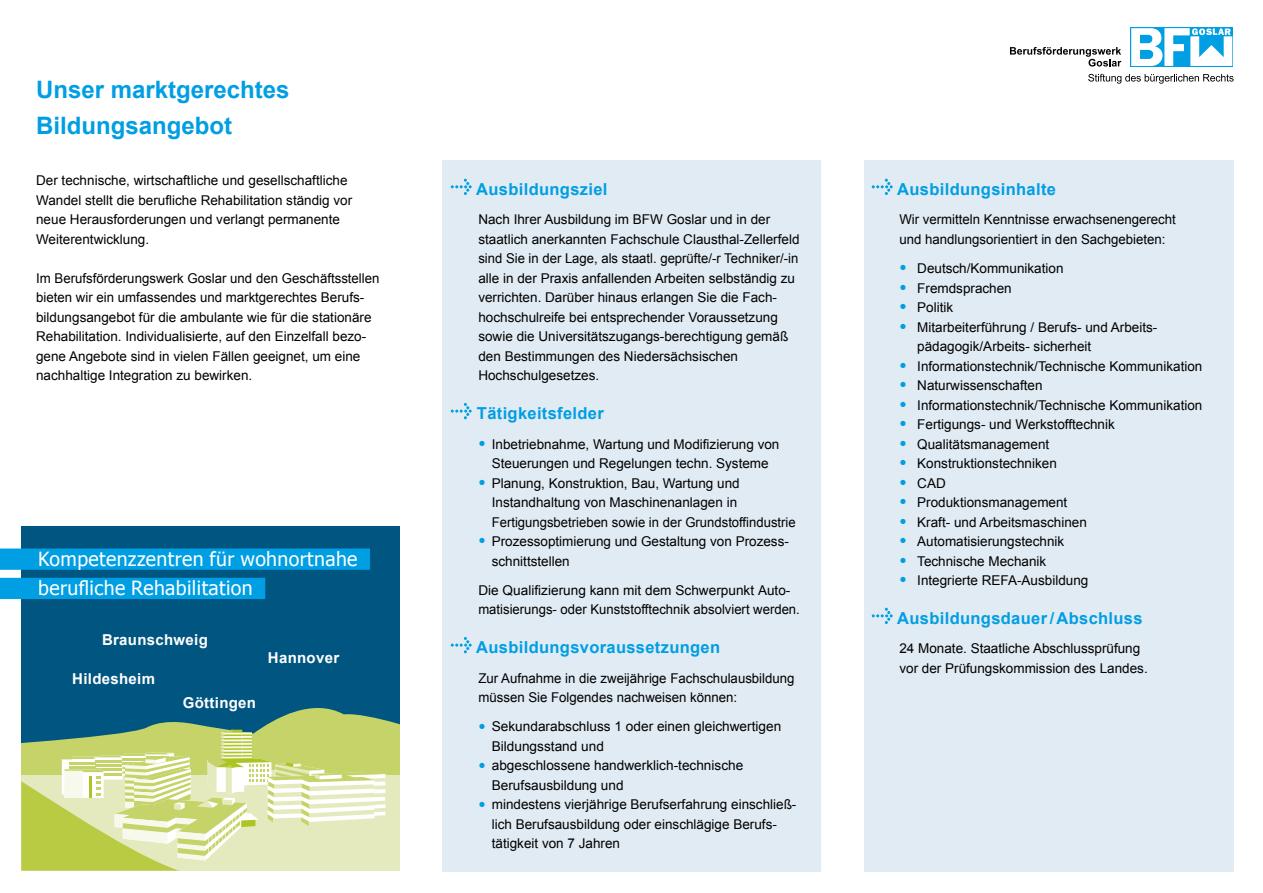
<style>
.page{position:relative;width:1263px;height:893px;background:#fff}
.page>*{position:absolute;margin:0;border:0;box-sizing:border-box;transform-origin:0 0}
.t1{font:700 24px/36.8px "Arial";color:#009ee3}
.t2{font:19.5px/29.2px "Tahoma";letter-spacing:.02em;color:#fff}
.t3{font:700 16.5px "Arial";letter-spacing:.02em;color:#009ee3}
.t4{font:700 15px "Arial";letter-spacing:.02em;color:#fff}
.t5{font:13.5px/19.5px "Arial";color:#000}
.s1{font-size:21px;color:#009ee3}
</style>
<div class="page">
<div style="left:442px;top:160px;width:379px;height:712px;background:#e1ebf3"></div>
<div style="left:864px;top:160px;width:369px;height:712px;background:#e1ebf3"></div>
<div style="left:21px;top:526px;width:379px;height:345px;background:#005681"></div>
<svg style="left:21px;top:708px;width:379px;height:163px;background:#bfd195"></svg>
<div style="left:0;top:548px;width:370px;height:22px;background:#009ee3"></div>
<div style="left:0;top:578px;width:265px;height:21px;background:#009ee3"></div>
<svg style="left:872px;top:179px;width:21px;height:16px"></svg>
<svg style="left:872px;top:608px;width:21px;height:16px"></svg>
<svg style="left:451px;top:179px;width:21px;height:16px"></svg>
<svg style="left:451px;top:403px;width:21px;height:16px"></svg>
<svg style="left:451px;top:637px;width:21px;height:16px"></svg>
<div style="left:1130px;top:27px;width:103px;height:40px;background:#009ee3"></div>
<svg style="left:1131px;top:28px;width:101px;height:38px"></svg>
<svg style="left:1010px;top:47px;width:111px;height:20px"></svg>
<svg style="left:1088px;top:74px;width:145px;height:10px"></svg>
<h1 class="t1" style="left:36px;top:71px;width:255px">Unser marktgerechtes<br>Bildungsangebot</h1>
<p class="t5" style="left:36px;top:171px;width:318px">Der technische, wirtschaftliche und gesellschaftliche Wandel stellt die berufliche Rehabilitation ständig vor neue Herausforderungen und verlangt permanente Weiterentwicklung.</p>
<p class="t5" style="left:36px;top:268px;width:345px">Im Berufsförderungswerk Goslar und den Geschäftsstellen bieten wir ein umfassendes und marktgerechtes Berufs&shy;bildungsangebot für die ambulante wie für die stationäre Rehabilitation. Individualisierte, auf den Einzelfall bezo&shy;gene Angebote sind in vielen Fällen geeignet, um eine nachhaltige Integration zu bewirken.</p>
<h2 class="t2" style="left:38px;top:543px;width:321px">Kompetenzzentren für wohnortnahe berufliche Rehabilitation</h2>
<p class="t4" style="left:102px;top:629px;width:107px">Braunschweig</p>
<p class="t4" style="left:72px;top:668px;width:84px">Hildesheim</p>
<p class="t4" style="left:183px;top:692px;width:75px">Göttingen</p>
<p class="t4" style="left:268px;top:648px;width:73px">Hannover</p>
<p class="t3" style="left:476px;top:178px;width:133px">Ausbildungsziel</p>
<p class="t5" style="left:478px;top:210px;width:323px">Nach Ihrer Ausbildung im BFW Goslar und in der staatlich anerkannten Fachschule Clausthal-Zellerfeld sind Sie in der Lage, als staatl. geprüfte/-r Techniker/-in alle in der Praxis anfallenden Arbeiten selbständig zu verrichten. Darüber hinaus erlangen Sie die Fach&shy;hochschulreife bei entsprechender Voraussetzung sowie die Universitätszugangs-berechtigung gemäß den Bestimmungen des Niedersächsischen Hochschulgesetzes.</p>
<p class="t3" style="left:477px;top:402px;width:128px">Tätigkeitsfelder</p>
<p class="t5" style="left:478px;top:434px;width:303px;text-align:center"><span class="s1">•</span> Inbetriebnahme, Wartung und Modifizierung von<br>Steuerungen und Regelungen techn. Systeme</p>
<p class="t5" style="left:492px;top:473px;width:306px;text-indent:-13px"><span class="s1">•</span> Planung, Konstruktion, Bau, Wartung und<br>Instandhaltung von Maschinenanlagen in<br>Fertigungsbetrieben sowie in der Grundstoffindustrie</p>
<p class="t5" style="left:492px;top:532px;width:299px;text-indent:-13px"><span class="s1">•</span> Prozessoptimierung und Gestaltung von Prozess&shy;schnittstellen</p>
<p class="t5" style="left:478px;top:580px;width:323px">Die Qualifizierung kann mit dem Schwerpunkt Auto&shy;matisierungs- oder Kunststofftechnik absolviert werden.</p>
<p class="t3" style="left:476px;top:636px;width:245px">Ausbildungsvoraussetzungen</p>
<p class="t5" style="left:478px;top:668px;width:318px">Zur Aufnahme in die zweijährige Fachschulausbildung müssen Sie Folgendes nachweisen können:</p>
<p class="t5" style="left:492px;top:717px;width:291px;text-indent:-13px"><span class="s1">•</span> Sekundarabschluss 1 oder einen gleichwertigen<br>Bildungsstand und</p>
<p class="t5" style="left:492px;top:756px;width:253px;text-indent:-13px"><span class="s1">•</span> abgeschlossene handwerklich-technische<br>Berufsausbildung und</p>
<p class="t5" style="left:492px;top:795px;width:306px;text-indent:-13px"><span class="s1">•</span> mindestens vierjährige Berufserfahrung einschließ&shy;lich Berufsausbildung oder einschlägige Berufs&shy;tätigkeit von 7 Jahren</p>
<p class="t3" style="left:897px;top:178px;width:160px">Ausbildungsinhalte</p>
<p class="t5" style="left:899px;top:210px;width:278px">Wir vermitteln Kenntnisse erwachsenengerecht und handlungsorientiert in den Sachgebieten:</p>
<p class="t5" style="left:899px;top:259px;width:166px"><span class="s1">•</span> Deutsch/Kommunikation</p>
<p class="t5" style="left:899px;top:278px;width:114px"><span class="s1">•</span> Fremdsprachen</p>
<p class="t5" style="left:899px;top:298px;width:55px"><span class="s1">•</span> Politik</p>
<p class="t5" style="left:917px;top:317px;width:242px;text-indent:-18px"><span class="s1">•</span> Mitarbeiterführung / Berufs- und Arbeits&shy;pädagogik/Arbeits- sicherheit</p>
<p class="t5" style="left:899px;top:356px;width:304px"><span class="s1">•</span> Informationstechnik/Technische Kommunikation</p>
<p class="t5" style="left:899px;top:376px;width:145px"><span class="s1">•</span> Naturwissenschaften</p>
<p class="t5" style="left:899px;top:395px;width:304px"><span class="s1">•</span> Informationstechnik/Technische Kommunikation</p>
<p class="t5" style="left:899px;top:415px;width:217px"><span class="s1">•</span> Fertigungs- und Werkstofftechnik</p>
<p class="t5" style="left:899px;top:434px;width:151px"><span class="s1">•</span> Qualitätsmanagement</p>
<p class="t5" style="left:899px;top:454px;width:159px"><span class="s1">•</span> Konstruktionstechniken</p>
<p class="t5" style="left:899px;top:473px;width:48px"><span class="s1">•</span> CAD</p>
<p class="t5" style="left:899px;top:493px;width:169px"><span class="s1">•</span> Produktionsmanagement</p>
<p class="t5" style="left:899px;top:512px;width:189px"><span class="s1">•</span> Kraft- und Arbeitsmaschinen</p>
<p class="t5" style="left:899px;top:532px;width:166px"><span class="s1">•</span> Automatisierungstechnik</p>
<p class="t5" style="left:899px;top:551px;width:148px"><span class="s1">•</span> Technische Mechanik</p>
<p class="t5" style="left:899px;top:571px;width:190px"><span class="s1">•</span> Integrierte REFA-Ausbildung</p>
<p class="t3" style="left:897px;top:607px;width:247px">Ausbildungsdauer/Abschluss</p>
<p class="t5" style="left:899px;top:639px;width:250px">24 Monate. Staatliche Abschlussprüfung vor der Prüfungskommission des Landes.</p>
</div>
